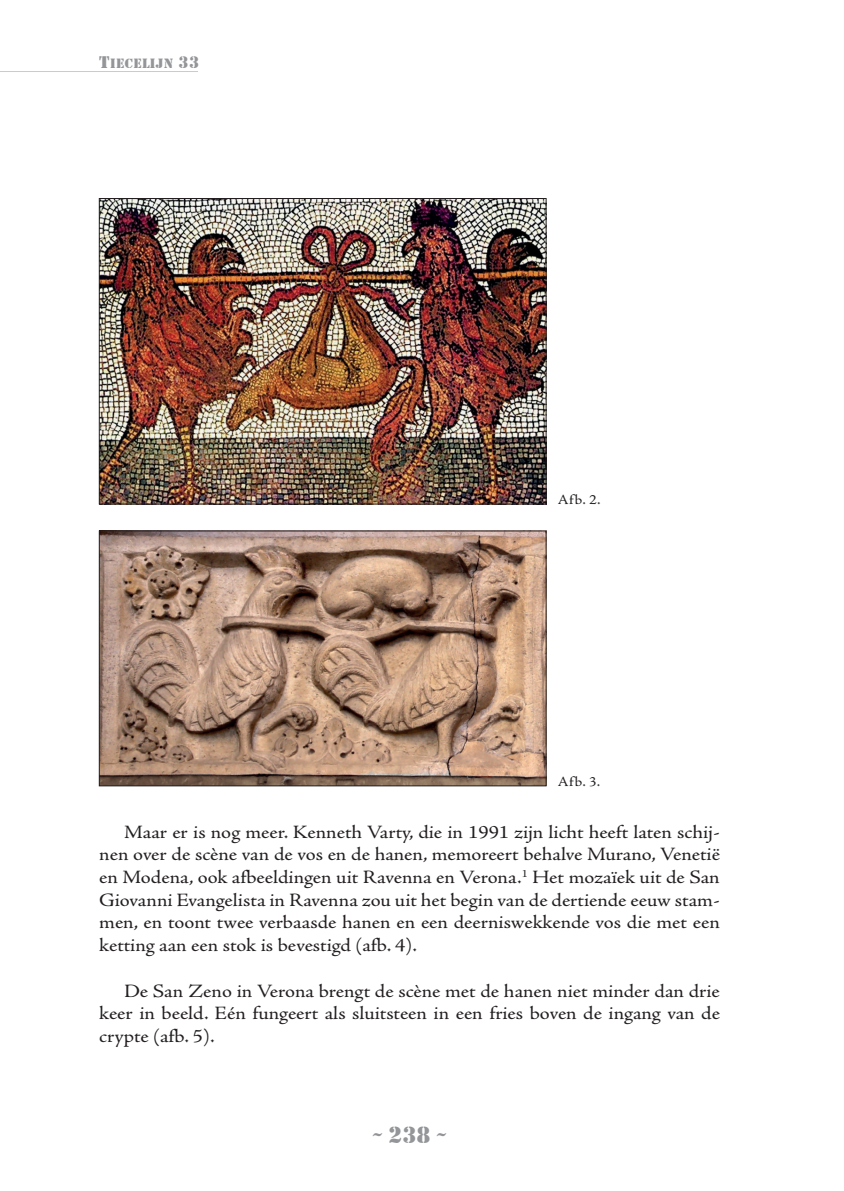
<style>
.page{position:relative;width:844px;height:1191px;background:#fff}
.page>*{position:absolute;margin:0;border:0;box-sizing:border-box;transform-origin:0 0}
.t1{font:24.5px "Stencil";color:#939598}
.t2{font:18.9px/22.8px "Adobe Jenson Pro";color:#231f20;text-align:justify;scale:1.1 1}
.t3{font:14px "Adobe Jenson Pro";letter-spacing:.06em;color:#231f20;scale:1.1 1}
.t4{font:14px "Stencil";letter-spacing:.03em;color:#939598}
.s1{font-size:17.5px}
</style>
<div class="page">
<hr style="left:0;top:71px;width:198px;height:1px;background:#939598">
<img style="left:101px;top:200px;width:443px;height:302px">
<div style="left:99px;top:198px;width:447px;height:306px;border:1px solid #231f20"></div>
<img style="left:101px;top:532px;width:443px;height:252px">
<div style="left:99px;top:530px;width:447px;height:256px;border:1px solid #231f20"></div>
<p class="t4" style="left:99px;top:55px;width:101px"><span class="s1">T</span>IECELIJN <span class="s1">33</span></p>
<p class="t3" style="left:557px;top:492px;width:41px">Afb. 2.</p>
<p class="t3" style="left:557px;top:773px;width:40px">Afb. 3.</p>
<p class="t2" style="left:99px;top:820px;width:565px;text-indent:25px">Maar er is nog meer. Kenneth Varty, die in 1991 zijn licht heeft laten schij&shy;nen over de scène van de vos en de hanen, memoreert behalve Murano, Venetië en Modena, ook afbeeldingen uit Ravenna en Verona.<sup>1</sup> Het mozaïek uit de San Giovanni Evangelista in Ravenna zou uit het begin van de dertiende eeuw stam&shy;men, en toont twee verbaasde hanen en een deerniswekkende vos die met een ketting aan een stok is bevestigd (afb. 4).</p>
<p class="t2" style="left:99px;top:979px;width:565px;text-indent:25px">De San Zeno in Verona brengt de scène met de hanen niet minder dan drie keer in beeld. Eén fungeert als sluitsteen in een fries boven de ingang van de crypte (afb. 5).</p>
<p class="t1" style="left:373px;top:1120px;width:75px">~ 238 ~</p>
</div>
